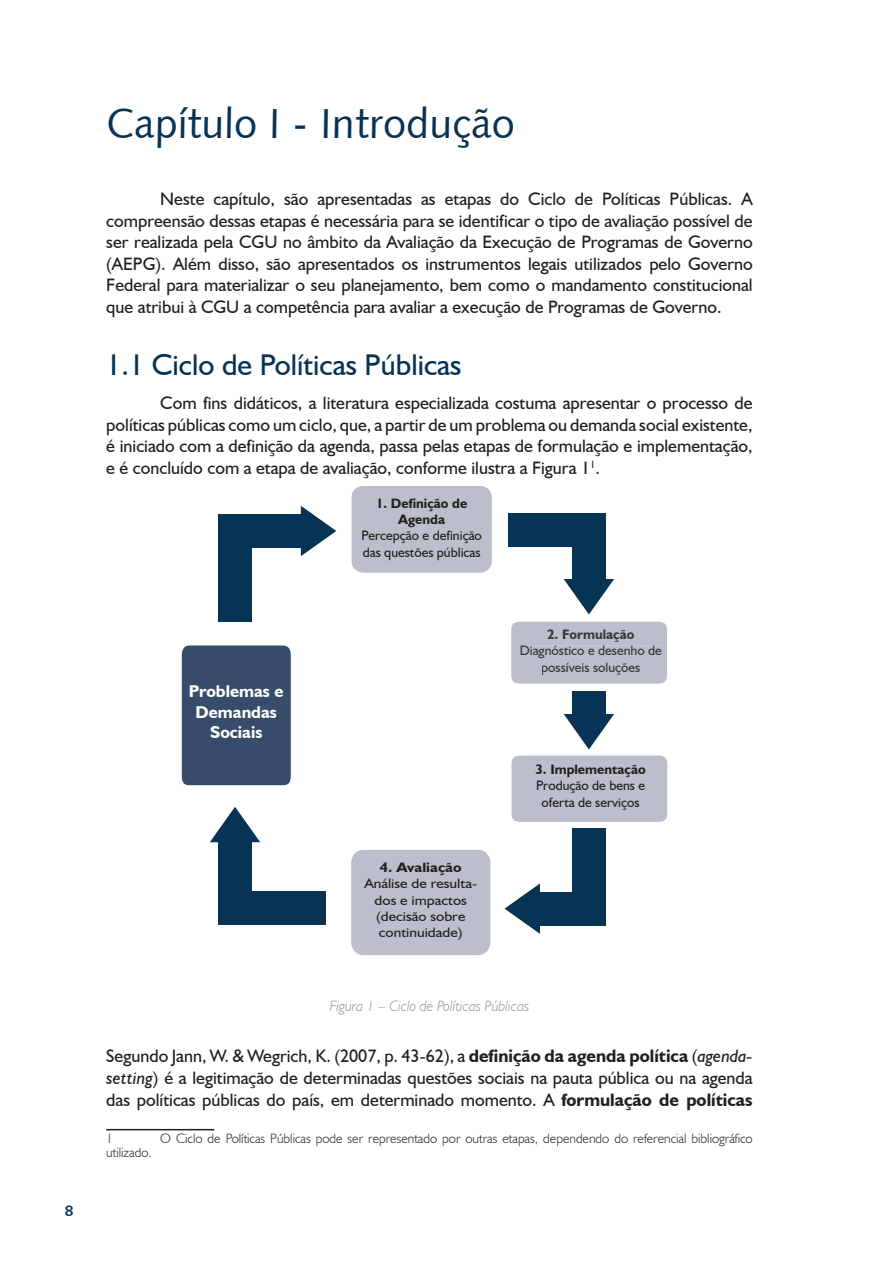
<style>
.page{position:relative;width:893px;height:1263px;background:#fff}
.page>*{position:absolute;margin:0;border:0;box-sizing:border-box;transform-origin:0 0}
.t1{font:42px "Humanist 531 BT Roman A";color:#073354}
.t2{font:30px "Humanist 521 BT";color:#073354}
.t3{font:18px/21.6px "Humanist 521 BT";color:#231f20;text-align:justify}
.t4{font:700 17.1px/20.5px "Humanist 521 BT";color:#fff;text-align:center}
.t5{font:italic 300 15px "Humanist 521 BT";color:#919396}
.t6{font:15px "Humanist 531 BT Bold A";color:#073354}
.t7{font:13.65px/16.4px "Humanist 521 BT";color:#231f20;text-align:center}
.t8{font:13.65px/16.4px "Humanist 521 BT";color:#231f20;text-align:center;scale:1.12 1}
.t9{font:700 13.65px/16.4px "Humanist 521 BT";color:#231f20;text-align:center}
.t10{font:700 13.65px "Humanist 521 BT";color:#231f20;scale:1.12 1}
.t11{font:300 13.5px "Humanist 521 BT";color:#231f20}
.s1{font-weight:700}
.s2{font-style:italic}
</style>
<div class="page">
<div style="left:352px;top:486px;width:140px;height:87px;background:#bbbfcb;border-radius:11px"></div>
<div style="left:511px;top:755px;width:156px;height:67px;background:#bbbfcb;border-radius:9px"></div>
<div style="left:511px;top:622px;width:156px;height:61px;background:#bbbfcb"></div>
<div style="left:548px;top:629px;width:86px;height:13px;background:#bbbfcb"></div>
<div style="left:521px;top:646px;width:141px;height:12px;background:#bbbfcb"></div>
<div style="left:542px;top:662px;width:98px;height:13px;background:#bbbfcb"></div>
<div style="left:351px;top:850px;width:139px;height:105px;background:#bbbfcb;border-radius:12px"></div>
<div style="left:182px;top:645px;width:109px;height:140px;background:#374c6b"></div>
<div style="left:572px;top:513px;width:33px;height:75px;background:#073354"></div>
<div style="left:508px;top:513px;width:97px;height:33px;background:#073354"></div>
<svg style="left:564px;top:579px;width:50px;height:35px"></svg>
<div style="left:531px;top:892px;width:75px;height:33px;background:#073354"></div>
<div style="left:573px;top:828px;width:33px;height:97px;background:#073354"></div>
<svg style="left:504px;top:883px;width:36px;height:51px"></svg>
<div style="left:219px;top:514px;width:92px;height:33px;background:#073354"></div>
<div style="left:219px;top:514px;width:33px;height:108px;background:#073354"></div>
<svg style="left:301px;top:506px;width:35px;height:50px"></svg>
<div style="left:218px;top:832px;width:34px;height:92px;background:#073354"></div>
<div style="left:218px;top:891px;width:108px;height:33px;background:#073354"></div>
<svg style="left:210px;top:807px;width:50px;height:35px"></svg>
<div style="left:572px;top:691px;width:33px;height:32px;background:#073354"></div>
<svg style="left:564px;top:714px;width:50px;height:35px"></svg>
<hr style="left:106px;top:1129px;width:108px;height:1px;background:#231f20">
<p class="t6" style="left:65px;top:1201px;width:10px">8</p>
<h1 class="t1" style="left:106px;top:97px;width:410px">Capítulo I - Introdução</h1>
<p class="t3" style="left:106px;top:188px;width:648px;text-indent:54px">Neste capítulo, são apresentadas as etapas do Ciclo de Políticas Públicas. A compreensão dessas etapas é necessária para se identificar o tipo de avaliação possível de ser realizada pela CGU no âmbito da Avaliação da Execução de Programas de Governo (AEPG). Além disso, são apresentados os instrumentos legais utilizados pelo Governo Federal para materializar o seu planejamento, bem como o mandamento constitucional que atribui à CGU a competência para avaliar a execução de Programas de Governo.</p>
<h2 class="t2" style="left:106px;top:346px;width:357px">1.1 Ciclo de Políticas Públicas</h2>
<p class="t3" style="left:106px;top:392px;width:648px;text-indent:54px">Com fins didáticos, a literatura especializada costuma apresentar o processo de políticas públicas como um ciclo, que, a partir de um problema ou demanda social existente, é iniciado com a definição da agenda, passa pelas etapas de formulação e implementação, e é concluído com a etapa de avaliação, conforme ilustra a Figura 1<sup>1</sup>.</p>
<p class="t9" style="left:376px;top:494px;width:93px">1. Definição de<br>Agenda</p>
<p class="t7" style="left:361px;top:527px;width:122px;text-align:left">Percepção e definição das questões públicas</p>
<p class="t4" style="left:189px;top:680px;width:96px">Problemas e<br>Demandas<br>Sociais</p>
<p class="t10" style="left:380px;top:859px;width:74px">4. Avaliação</p>
<p class="t8" style="left:364px;top:875px;width:102px">Análise de resulta&shy;dos e impactos (decisão sobre continuidade)</p>
<p class="t9" style="left:547px;top:626px;width:89px">2. Formulação</p>
<p class="t7" style="left:520px;top:642px;width:144px">Diagnóstico e desenho de possíveis soluções</p>
<p class="t9" style="left:535px;top:761px;width:112px">3. Implementação</p>
<p class="t7" style="left:536px;top:777px;width:111px">Produção de bens e oferta de serviços</p>
<p class="t5" style="left:330px;top:996px;width:201px">Figura 1 – Ciclo de Políticas Públicas</p>
<p class="t3" style="left:106px;top:1045px;width:648px">Segundo Jann, W. &amp; Wegrich, K. (2007, p. 43-62), a <span class="s1">definição da agenda política</span> (<span class="s2">agenda&shy;setting</span>) é a legitimação de determinadas questões sociais na pauta pública ou na agenda das políticas públicas do país, em determinado momento. A <span class="s1">formulação de políticas</span></p>
<p class="t11" style="left:106px;top:1130px;width:8px">1</p>
<p class="t11" style="left:160px;top:1130px;width:594px">O Ciclo de Políticas Públicas pode ser representado por outras etapas, dependendo do referencial bibliográfico</p>
<p class="t11" style="left:106px;top:1144px;width:47px">utilizado.</p>
</div>
